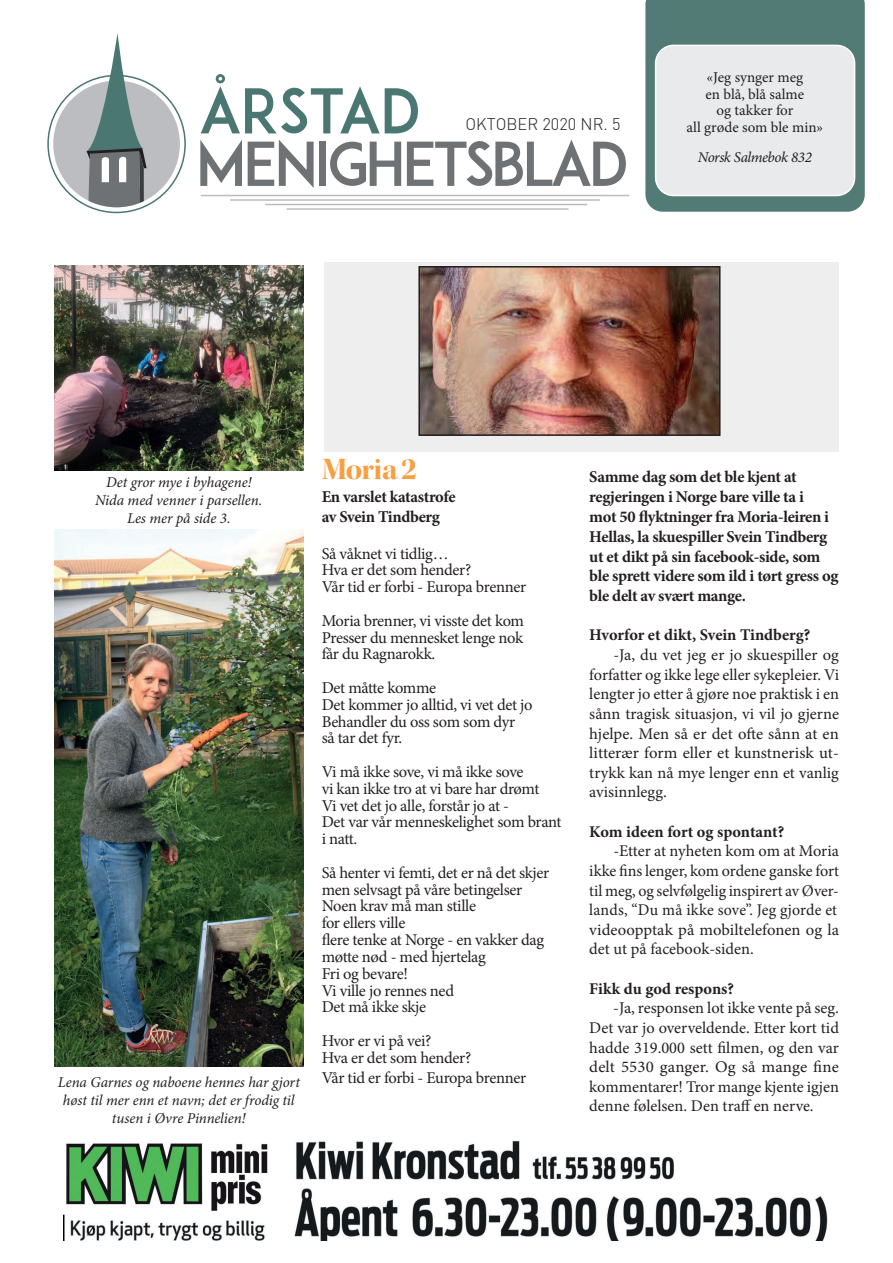
<style>
.page{position:relative;width:893px;height:1263px;background:#fff}
.page>*{position:absolute;margin:0;border:0;box-sizing:border-box;transform-origin:0 0}
.t1{font:60.9px "ADAM.CGPRO";letter-spacing:-.02em;color:#4b7772}
.t2{font:59.7px "ADAM.CGPRO";letter-spacing:-.06em;color:#6f7274}
.tekst_11{font:31.5px "Kepler Std Bold Disp";letter-spacing:-.02em;color:#f89f44}
.tekst_11-2{font:16.5px/16.8px "Minion Pro";letter-spacing:-.02em;color:#231f20}
.tekst_11-3{font:700 16.5px/19.8px "Minion Pro";letter-spacing:-.02em;color:#231f20}
.t3{font:300 16.5px "DIN";color:#231f20}
.Tekst_10{font:16.35px/19.6px "Minion Pro";color:#231f20;text-align:justify}
.Tekst_10-2{font:700 16.35px "Minion Pro";letter-spacing:-.005em;color:#231f20}
.tekst_11-4{font:italic 15px/18px "Minion Pro";letter-spacing:-.005em;color:#231f20;text-align:center}
.tekst_11-5{font:15px/16.5px "Minion Pro";color:#231f20}
.tekst_11-6{font:italic 15px "Minion Pro";letter-spacing:-.03em;color:#231f20}
</style>
<div class="page">
<svg style="left:645px;top:0;width:220px;height:212px;background:#58807a"></svg>
<hr style="left:201px;top:195px;width:428px;height:1px;background:#bcbdc0">
<hr style="left:230px;top:199px;width:370px;height:2px;background:#bcbdc0">
<hr style="left:265px;top:204px;width:322px;height:1px;background:#bcbdc0">
<hr style="left:287px;top:208px;width:281px;height:2px;background:#bcbdc0">
<img style="left:63px;top:1140px;width:765px;height:100px">
<svg style="left:47px;top:33px;width:139px;height:180px"></svg>
<div style="left:656px;top:45px;width:199px;height:150px;background:#e9eaeb;border-radius:18px"></div>
<div style="left:655px;top:45px;width:200px;height:151px;border:2px solid #fff;border-radius:18px"></div>
<img style="left:54px;top:266px;width:250px;height:204px">
<img style="left:54px;top:529px;width:250px;height:537px">
<div style="left:324px;top:262px;width:515px;height:189px;background:#eeeeef"></div>
<img style="left:421px;top:269px;width:296px;height:164px">
<div style="left:418px;top:266px;width:302px;height:170px;border:2px solid #231f20"></div>
<p class="t1" style="left:199px;top:74px;width:223px">ÅRSTAD</p>
<p class="t3" style="left:465px;top:114px;width:157px">OKTOBER 2020 NR. 5</p>
<p class="t2" style="left:196px;top:128px;width:435px">MENIGHETSBLAD</p>
<p class="tekst_11-5" style="left:705px;top:69px;width:100px">«Jeg synger meg en blå, blå salme</p>
<p class="tekst_11-5" style="left:686px;top:102px;width:138px;text-align:center">og takker for<br>all grøde som ble min»</p>
<p class="tekst_11-6" style="left:698px;top:147px;width:116px">Norsk Salmebok 832</p>
<p class="tekst_11-4" style="left:95px;top:473px;width:169px">Det gror mye i byhagene!<br>Nida med venner i parsellen.<br>Les mer på side 3.</p>
<p class="tekst_11-4" style="left:58px;top:1073px;width:244px">Lena Garnes og naboene hennes har gjort høst til mer enn et navn; det er frodig til tusen i Øvre Pinnelien!</p>
<p class="tekst_11" style="left:322px;top:451px;width:97px">Moria 2</p>
<p class="tekst_11-3" style="left:322px;top:487px;width:135px">En varslet katastrofe</p>
<p class="tekst_11-3" style="left:322px;top:507px;width:120px">av Svein Tindberg</p>
<p class="tekst_11-2" style="left:322px;top:545px;width:129px">Så våknet vi tidlig…</p>
<p class="tekst_11-2" style="left:322px;top:562px;width:151px">Hva er det som hender?</p>
<p class="tekst_11-2" style="left:322px;top:579px;width:206px">Vår tid er forbi - Europa brenner</p>
<p class="tekst_11-2" style="left:322px;top:612px;width:204px">Moria brenner, vi visste det kom</p>
<p class="tekst_11-2" style="left:322px;top:629px;width:203px">Presser du mennesket lenge nok</p>
<p class="tekst_11-2" style="left:322px;top:646px;width:115px">får du Ragnarokk.</p>
<p class="tekst_11-2" style="left:322px;top:679px;width:116px">Det måtte komme</p>
<p class="tekst_11-2" style="left:322px;top:696px;width:212px">Det kommer jo alltid, vi vet det jo</p>
<p class="tekst_11-2" style="left:322px;top:713px;width:195px">Behandler du oss som som dyr</p>
<p class="tekst_11-2" style="left:322px;top:730px;width:82px">så tar det fyr.</p>
<p class="tekst_11-2" style="left:322px;top:763px;width:203px">Vi må ikke sove, vi må ikke sove</p>
<p class="tekst_11-2" style="left:322px;top:780px;width:219px">vi kan ikke tro at vi bare har drømt</p>
<p class="tekst_11-2" style="left:322px;top:797px;width:189px">Vi vet det jo alle, forstår jo at -</p>
<p class="tekst_11-2" style="left:322px;top:814px;width:241px">Det var vår menneskelighet som brant i natt.</p>
<p class="tekst_11-2" style="left:322px;top:864px;width:229px">Så henter vi femti, det er nå det skjer</p>
<p class="tekst_11-2" style="left:322px;top:881px;width:202px">men selvsagt på våre betingelser</p>
<p class="tekst_11-2" style="left:322px;top:898px;width:156px">Noen krav må man stille</p>
<p class="tekst_11-2" style="left:322px;top:915px;width:85px">for ellers ville</p>
<p class="tekst_11-2" style="left:322px;top:931px;width:224px">flere tenke at Norge - en vakker dag</p>
<p class="tekst_11-2" style="left:322px;top:948px;width:166px">møtte nød - med hjertelag</p>
<p class="tekst_11-2" style="left:322px;top:965px;width:88px">Fri og bevare!</p>
<p class="tekst_11-2" style="left:322px;top:982px;width:134px">Vi ville jo rennes ned</p>
<p class="tekst_11-2" style="left:322px;top:999px;width:106px">Det må ikke skje</p>
<p class="tekst_11-2" style="left:322px;top:1032px;width:111px">Hvor er vi på vei?</p>
<p class="tekst_11-2" style="left:322px;top:1049px;width:151px">Hva er det som hender?</p>
<p class="tekst_11-2" style="left:322px;top:1069px;width:206px">Vår tid er forbi - Europa brenner</p>
<p class="tekst_11-3" style="left:589px;top:467px;width:251px">Samme dag som det ble kjent at regjeringen i Norge bare ville ta i<br>mot 50 flyktninger fra Moria-leiren i Hellas, la skuespiller Svein Tindberg ut et dikt på sin facebook-side, som ble sprett videre som ild i tørt gress og ble delt av svært mange.</p>
<p class="Tekst_10-2" style="left:589px;top:624px;width:223px">Hvorfor et dikt, Svein Tindberg?</p>
<p class="Tekst_10" style="left:589px;top:645px;width:251px;text-indent:24px">-Ja, du vet jeg er jo skuespiller og forfatter og ikke lege eller sykepleier. Vi lengter jo etter å gjøre noe praktisk i en sånn tragisk situasjon, vi vil jo gjerne hjelpe. Men så er det ofte sånn at en litterær form eller et kunstnerisk ut&shy;trykk kan nå mye lenger enn et vanlig avisinnlegg.</p>
<p class="Tekst_10-2" style="left:589px;top:820px;width:196px">Kom ideen fort og spontant?</p>
<p class="Tekst_10" style="left:589px;top:841px;width:251px;text-align:left;text-indent:24px">-Etter at nyheten kom om at Moria ikke fins lenger, kom ordene ganske fort til meg, og selvfølgelig inspirert av Øver&shy;lands, “Du må ikke sove”. Jeg gjorde et videoopptak på mobiltelefonen og la det ut på facebook-siden.</p>
<p class="Tekst_10-2" style="left:589px;top:977px;width:146px">Fikk du god respons?</p>
<p class="Tekst_10" style="left:589px;top:998px;width:251px;text-indent:24px">-Ja, responsen lot ikke vente på seg.<br>Det var jo overveldende. Etter kort tid hadde 319.000 sett filmen, og den var delt 5530 ganger. Og så mange fine kommentarer! Tror mange kjente igjen denne følelsen. Den traff en nerve.</p>
</div>
